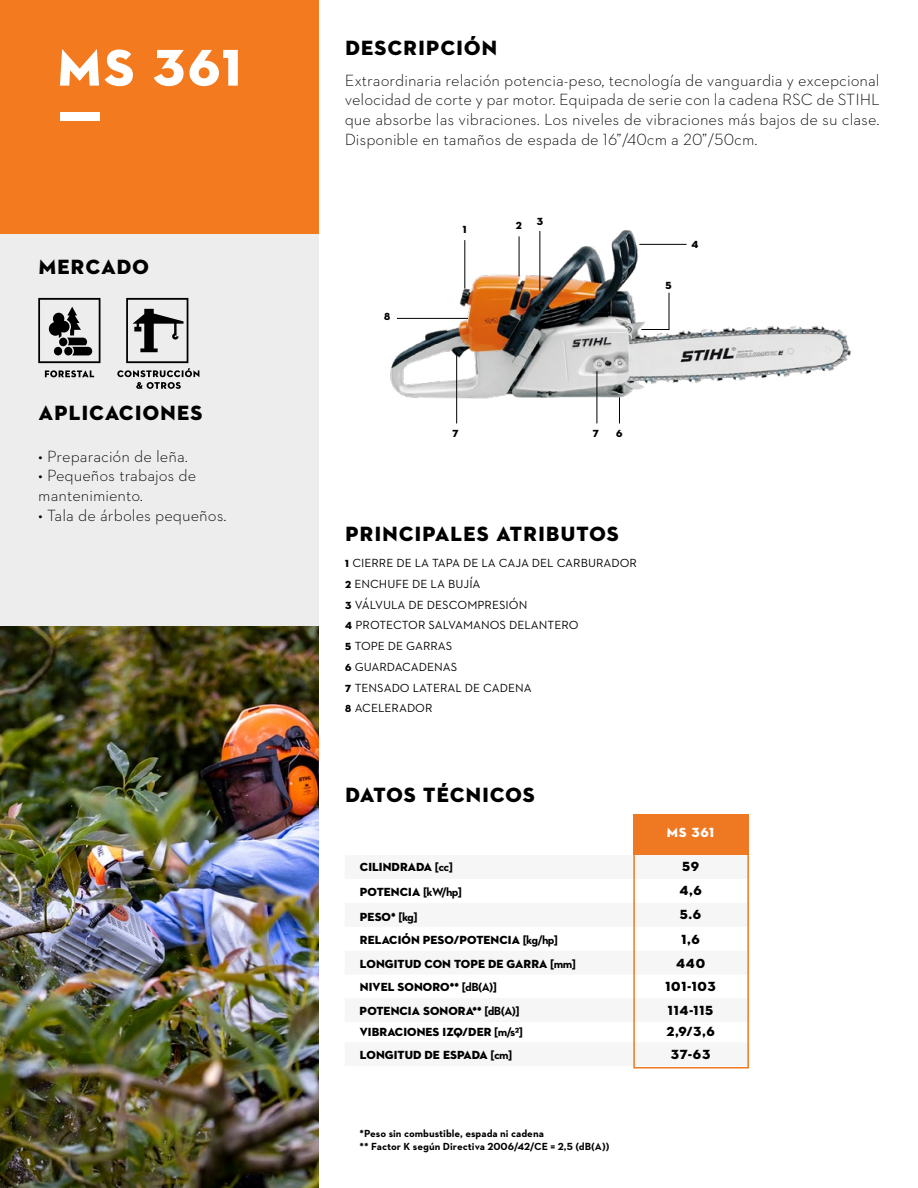
<style>
.page{position:relative;width:918px;height:1188px;background:#fff}
.page>*{position:absolute;margin:0;border:0;box-sizing:border-box;transform-origin:0 0}
.t1{font:52.5px/63px "STIHL Contraface Display Titling";color:#fff}
.t2{font:21px "STIHL Contraface Display Titling";color:#000}
.t3{font:300 16.5px/19.8px "STIHL Contraface Text";color:#000}
.t4{font:13.5px "STIHL Contraface Display Titling";color:#000}
.t5{font:13.5px "STIHL Contraface Display Titling";color:#fff}
.t6{font:12px "STIHL Contraface Display Titling";letter-spacing:-.05em;color:#000}
.t7{font:12px/20.7px "STIHL Contraface Text";color:#000}
.t8{font:700 10.5px/12.6px "STIHL Contraface Text";color:#000}
.t9{font:10.5px "STIHL Contraface Display Titling";color:#000}
.s1{font-family:"STIHL Contraface Display Titling";font-size:10.5px}
.s2{font-family:"STIHL Contraface Text";font-weight:700}
</style>
<div class="page">
<div style="left:0;top:0;width:319px;height:234px;background:#f37a1f"></div>
<div style="left:0;top:234px;width:319px;height:393px;background:#ededed"></div>
<div style="left:633px;top:814px;width:116px;height:41px;background:#ef7923"></div>
<div style="left:633px;top:815px;width:116px;height:254px;border:2px solid #ef7923"></div>
<svg style="left:38px;top:298px;width:62px;height:65px"></svg>
<svg style="left:45px;top:370px;width:49px;height:7px"></svg>
<img style="left:390px;top:230px;width:461px;height:191px">
<hr style="left:465px;top:240px;width:1px;height:49px;background:#000">
<hr style="left:519px;top:236px;width:1px;height:40px;background:#000">
<svg style="left:619px;top:397px;width:1px;height:26px"></svg>
<hr style="left:597px;top:371px;width:1px;height:52px;background:#000">
<hr style="left:456px;top:352px;width:1px;height:71px;background:#000">
<svg style="left:641px;top:292px;width:28px;height:38px"></svg>
<hr style="left:397px;top:318px;width:71px;height:1px;background:#000">
<hr style="left:639px;top:244px;width:48px;height:1px;background:#000">
<hr style="left:540px;top:231px;width:1px;height:60px;background:#000">
<img style="left:0;top:627px;width:319px;height:561px">
<svg style="left:117px;top:298px;width:82px;height:91px"></svg>
<h1 class="t1" style="left:56px;top:36px;width:188px">MS 361<br>Ƒ</h1>
<p class="t2" style="left:38px;top:254px;width:113px">MERCADO</p>
<p class="t2" style="left:38px;top:400px;width:166px">APLICACIONES</p>
<p class="t3" style="left:38px;top:446px;width:151px">• Preparación de leña.</p>
<p class="t3" style="left:38px;top:466px;width:160px">• Pequeños trabajos de mantenimiento.</p>
<p class="t3" style="left:38px;top:505px;width:190px">• Tala de árboles pequeños.</p>
<p class="t2" style="left:345px;top:34px;width:155px">DESCRIPCIÓN</p>
<p class="t3" style="left:345px;top:70px;width:537px;text-align:justify">Extraordinaria relación potencia-peso, tecnología de vanguardia y excepcional velocidad de corte y par motor. Equipada de serie con la cadena RSC de STIHL que absorbe las vibraciones. Los niveles de vibraciones más bajos de su clase.<br>Disponible en tamaños de espada de 16”/40cm a 20”/50cm.</p>
<p class="t9" style="left:384px;top:310px;width:8px">8</p>
<p class="t9" style="left:462px;top:223px;width:6px">1</p>
<p class="t9" style="left:516px;top:219px;width:8px">2</p>
<p class="t9" style="left:537px;top:215px;width:8px">3</p>
<p class="t9" style="left:665px;top:278px;width:8px">5</p>
<p class="t9" style="left:691px;top:238px;width:9px">4</p>
<p class="t9" style="left:452px;top:427px;width:8px">7</p>
<p class="t9" style="left:592px;top:427px;width:8px">7</p>
<p class="t9" style="left:616px;top:427px;width:9px">6</p>
<p class="t2" style="left:345px;top:521px;width:276px">PRINCIPALES ATRIBUTOS</p>
<p class="t7" style="left:345px;top:553px;width:294px"><span class="s1">1</span> CIERRE DE LA TAPA DE LA CAJA DEL CARBURADOR<br><span class="s1">2</span> ENCHUFE DE LA BUJÍA<br><span class="s1">3</span> VÁLVULA DE DESCOMPRESIÓN<br><span class="s1">4</span> PROTECTOR SALVAMANOS DELANTERO<br><span class="s1">5</span> TOPE DE GARRAS</p>
<p class="t7" style="left:345px;top:656px;width:114px"><span class="s1">6</span> GUARDACADENAS</p>
<p class="t7" style="left:345px;top:677px;width:189px"><span class="s1">7</span> TENSADO LATERAL DE CADENA<br><span class="s1">8</span> ACELERADOR</p>
<p class="t2" style="left:345px;top:781px;width:192px">DATOS TÉCNICOS</p>
<p class="t5" style="left:667px;top:824px;width:50px">MS 361</p>
<p class="t6" style="left:360px;top:859px;width:95px">CILINDRADA <span class="s2">[cc]</span></p>
<p class="t4" style="left:682px;top:858px;width:19px">59</p>
<p class="t6" style="left:360px;top:884px;width:104px">POTENCIA <span class="s2">[kW/hp]</span></p>
<p class="t4" style="left:679px;top:882px;width:25px">4,6</p>
<p class="t6" style="left:360px;top:909px;width:59px">PESO* <span class="s2">[kg]</span></p>
<p class="t4" style="left:680px;top:906px;width:23px">5.6</p>
<p class="t6" style="left:360px;top:956px;width:218px">LONGITUD CON TOPE DE GARRA <span class="s2">[mm]</span></p>
<p class="t4" style="left:676px;top:955px;width:31px">440</p>
<p class="t6" style="left:360px;top:933px;width:200px">RELACIÓN PESO/POTENCIA <span class="s2">[kg/hp]</span></p>
<p class="t4" style="left:681px;top:931px;width:21px">1,6</p>
<p class="t6" style="left:360px;top:979px;width:139px">NIVEL SONORO** <span class="s2">[dB(A)]</span></p>
<p class="t6" style="left:360px;top:1024px;width:165px">VIBRACIONES IZQ/DER <span class="s2">[m/s²]</span></p>
<p class="t6" style="left:359px;top:1004px;width:162px">POTENCIA SONORA** <span class="s2">[dB(A)]</span></p>
<p class="t6" style="left:360px;top:1047px;width:154px">LONGITUD DE ESPADA <span class="s2">[cm]</span></p>
<p class="t8" style="left:360px;top:1127px;width:251px">*Peso sin combustible, espada ni cadena<br>** Factor K según Directiva 2006/42/CE = 2,5 (dB(A))</p>
<p class="t4" style="left:665px;top:978px;width:52px">101-103</p>
<p class="t4" style="left:666px;top:1023px;width:50px">2,9/3,6</p>
<p class="t4" style="left:668px;top:1002px;width:48px">114-115</p>
<p class="t4" style="left:671px;top:1046px;width:42px">37-63</p>
</div>
